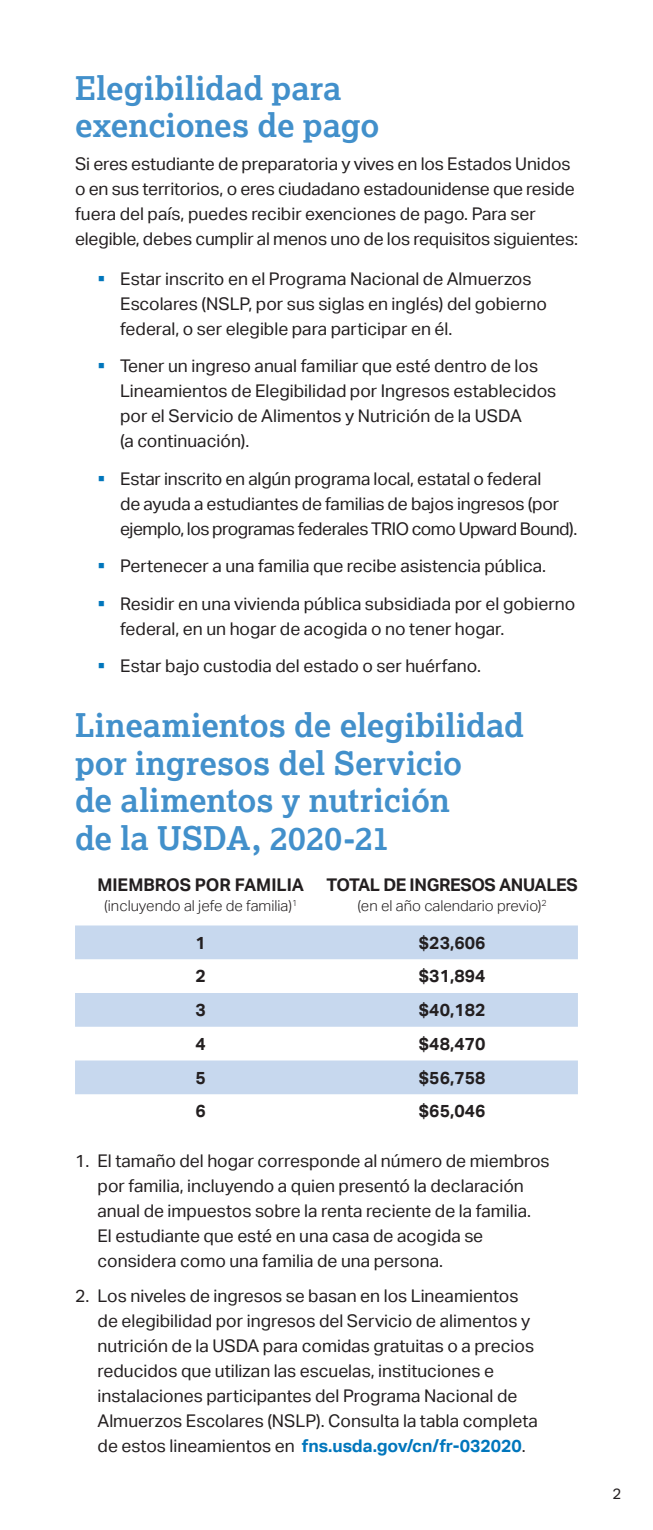
<style>
.page{position:relative;width:653px;height:1530px;background:#fff}
.page>*{position:absolute;margin:0;border:0;box-sizing:border-box;transform-origin:0 0}
.B_Head{font:700 32.5px/37.5px "Lexia";color:#4290cb}
.Std_Txt__tracked{font:17.5px/25px "Aktiv Grotesk";color:#231f20}
.Table_Head_A__Center{font:700 17.5px "Aktiv Grotesk";color:#231f20}
.Table_Head_A__Center-2{font:700 17.5px "Aktiv Grotesk";letter-spacing:-.02em;color:#231f20}
.Table_Head_B__Center{font:300 15px "Aktiv Grotesk";color:#231f20}
.Std_Txt{font:15px "Aktiv Grotesk";color:#231f20}
.s1{color:#0076bc}
.s2{font-weight:700;color:#0076bc}
</style>
<div class="page">
<svg style="left:75px;top:925px;width:503px;height:169px;fill:#c7d8ee"></svg>
<p class="B_Head" style="left:75px;top:68px;width:306px">Elegibilidad para exenciones de pago</p>
<p class="Std_Txt__tracked" style="left:75px;top:151px;width:504px">Si eres estudiante de preparatoria y vives en los Estados Unidos o en sus territorios, o eres ciudadano estadounidense que reside fuera del país, puedes recibir exenciones de pago. Para ser elegible, debes cumplir al menos uno de los requisitos siguientes:</p>
<p class="Std_Txt__tracked" style="left:120px;top:266px;width:428px;text-indent:-22px"><span class="s1">▪</span> Estar inscrito en el Programa Nacional de Almuerzos<br>Escolares (NSLP, por sus siglas en inglés) del gobierno federal, o ser elegible para participar en él.</p>
<p class="Std_Txt__tracked" style="left:120px;top:354px;width:438px;text-indent:-22px"><span class="s1">▪</span> Tener un ingreso anual familiar que esté dentro de los Lineamientos de Elegibilidad por Ingresos establecidos por el Servicio de Alimentos y Nutrición de la USDA<br>(a continuación).</p>
<p class="Std_Txt__tracked" style="left:120px;top:466px;width:458px;text-indent:-22px"><span class="s1">▪</span> Estar inscrito en algún programa local, estatal o federal<br>de ayuda a estudiantes de familias de bajos ingresos (por ejemplo, los programas federales TRIO como Upward Bound).</p>
<p class="Std_Txt__tracked" style="left:98px;top:554px;width:450px"><span class="s1">▪</span> Pertenecer a una familia que recibe asistencia pública.</p>
<p class="Std_Txt__tracked" style="left:120px;top:591px;width:456px;text-indent:-22px"><span class="s1">▪</span> Residir en una vivienda pública subsidiada por el gobierno federal, en un hogar de acogida o no tener hogar.</p>
<p class="Std_Txt__tracked" style="left:98px;top:654px;width:385px"><span class="s1">▪</span> Estar bajo custodia del estado o ser huérfano.</p>
<p class="B_Head" style="left:75px;top:706px;width:450px">Lineamientos de elegibilidad por ingresos del Servicio<br>de alimentos y nutrición<br>de la USDA, 2020-21</p>
<p class="Table_Head_A__Center" style="left:97px;top:875px;width:208px">MIEMBROS POR FAMILIA</p>
<p class="Table_Head_B__Center" style="left:104px;top:897px;width:194px">(incluyendo al jefe de familia)<sup>1</sup></p>
<p class="Table_Head_A__Center-2" style="left:326px;top:875px;width:253px">TOTAL DE INGRESOS ANUALES</p>
<p class="Table_Head_B__Center" style="left:357px;top:897px;width:191px">(en el año calendario previo)<sup>2</sup></p>
<p class="Table_Head_A__Center" style="left:195px;top:932px;width:12px">1</p>
<p class="Table_Head_A__Center" style="left:419px;top:932px;width:68px">$23,606</p>
<p class="Table_Head_A__Center" style="left:195px;top:966px;width:12px">2</p>
<p class="Table_Head_A__Center" style="left:419px;top:966px;width:68px">$31,894</p>
<p class="Table_Head_A__Center" style="left:195px;top:1000px;width:12px">3</p>
<p class="Table_Head_A__Center" style="left:419px;top:1000px;width:68px">$40,182</p>
<p class="Table_Head_A__Center" style="left:195px;top:1034px;width:12px">4</p>
<p class="Table_Head_A__Center" style="left:419px;top:1034px;width:68px">$48,470</p>
<p class="Table_Head_A__Center" style="left:195px;top:1067px;width:12px">5</p>
<p class="Table_Head_A__Center" style="left:419px;top:1067px;width:68px">$56,758</p>
<p class="Table_Head_A__Center" style="left:195px;top:1101px;width:12px">6</p>
<p class="Table_Head_A__Center" style="left:419px;top:1101px;width:68px">$65,046</p>
<p class="Std_Txt__tracked" style="left:98px;top:1148px;width:453px;text-indent:-22px">1. El tamaño del hogar corresponde al número de miembros por familia, incluyendo a quien presentó la declaración anual de impuestos sobre la renta reciente de la familia.<br>El estudiante que esté en una casa de acogida se considera como una familia de una persona.</p>
<p class="Std_Txt__tracked" style="left:98px;top:1283px;width:441px;text-indent:-22px">2. Los niveles de ingresos se basan en los Lineamientos de elegibilidad por ingresos del Servicio de alimentos y nutrición de la USDA para comidas gratuitas o a precios reducidos que utilizan las escuelas, instituciones e instalaciones participantes del Programa Nacional de Almuerzos Escolares (NSLP). Consulta la tabla completa de estos lineamientos en <span class="s2">fns.usda.gov/cn/fr-032020</span>.</p>
<p class="Std_Txt" style="left:612px;top:1485px;width:10px">2</p>
</div>
